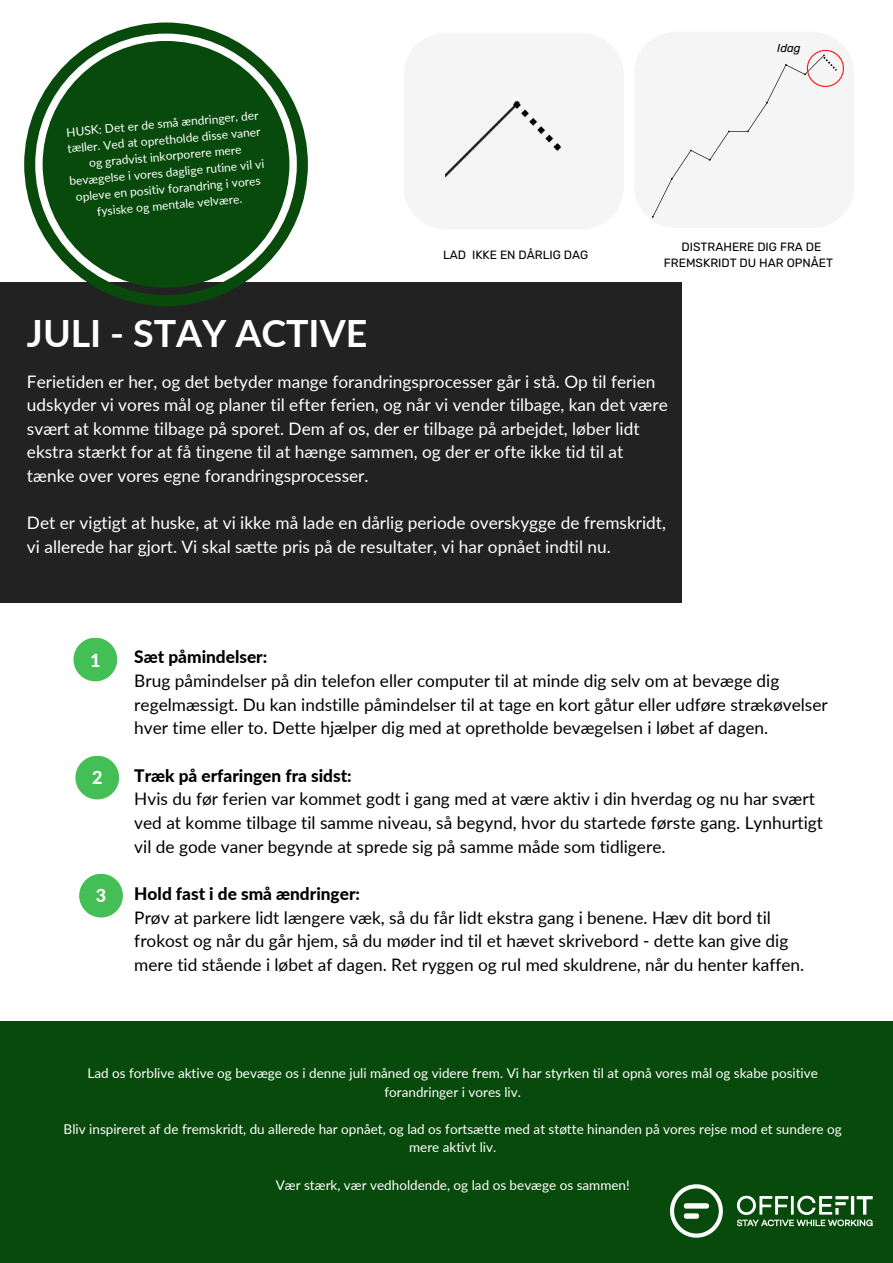
<style>
.page{position:relative;width:893px;height:1263px;background:#fff}
.page>*{position:absolute;margin:0;border:0;box-sizing:border-box;transform-origin:0 0}
.t1{font:700 37.5px "Lato";color:#fff}
.t2{font:800 18px "Lato";color:#fff}
.t3{font:17.25px/23.6px "Lato";color:#000}
.t4{font:17.25px/23.6px "Lato";color:#fff}
.t5{font:800 17.25px "Lato";color:#000}
.t6{font:13.5px/18.6px "Lato";color:#fff;text-align:center}
.t7{font:12px/16.4px "Lato";color:#fff;text-align:center}
.t8{font:12px/16.4px "Rubik";color:#000;text-align:center}
.t9{font:italic 11.48px "Rubik";color:#000}
</style>
<div class="page">
<div style="left:0;top:282px;width:681px;height:320px;background:#222"></div>
<svg style="left:24px;top:23px;width:284px;height:283px"></svg>
<div style="left:43px;top:41px;width:246px;height:247px;background:#074a0b;border-radius:50%"></div>
<div style="left:73px;top:638px;width:44px;height:43px;background:#43bf55;border-radius:50%"></div>
<div style="left:75px;top:756px;width:44px;height:43px;background:#43bf55;border-radius:50%"></div>
<div style="left:79px;top:874px;width:44px;height:43px;background:#43bf55;border-radius:50%"></div>
<div style="left:0;top:1021px;width:893px;height:242px;background:#074a0b"></div>
<img style="left:670px;top:1184px;width:202px;height:53px">
<div style="left:652px;top:49px;width:192px;height:169px;background:#f5f5f5"></div>
<div style="left:445px;top:100px;width:117px;height:78px;background:#f5f5f5"></div>
<p class="t7" style="left:64px;top:124px;width:197px;rotate:-5deg">HUSK: Det er de små ændringer, der tæller. Ved at opretholde disse vaner og gradvist inkorporere mere bevægelse i vores daglige rutine vil vi opleve en positiv forandring i vores fysiske og mentale velvære.</p>
<p class="t9" style="left:777px;top:41px;width:25px">Idag</p>
<p class="t8" style="left:443px;top:247px;width:147px">LAD IKKE EN DÅRLIG DAG</p>
<p class="t8" style="left:664px;top:238px;width:171px">DISTRAHERE DIG FRA DE<br>FREMSKRIDT DU HAR OPNÅET</p>
<p class="t1" style="left:27px;top:310px;width:342px">JULI - STAY ACTIVE</p>
<p class="t4" style="left:27px;top:369px;width:642px">Ferietiden er her, og det betyder mange forandringsprocesser går i stå. Op til ferien udskyder vi vores mål og planer til efter ferien, og når vi vender tilbage, kan det være svært at komme tilbage på sporet. Dem af os, der er tilbage på arbejdet, løber lidt ekstra stærkt for at få tingene til at hænge sammen, og der er ofte ikke tid til at tænke over vores egne forandringsprocesser.</p>
<p class="t4" style="left:27px;top:511px;width:640px">Det er vigtigt at huske, at vi ikke må lade en dårlig periode overskygge de fremskridt, vi allerede har gjort. Vi skal sætte pris på de resultater, vi har opnået indtil nu.</p>
<p class="t2" style="left:90px;top:649px;width:12px">1</p>
<p class="t2" style="left:92px;top:766px;width:12px">2</p>
<p class="t2" style="left:96px;top:884px;width:12px">3</p>
<p class="t5" style="left:134px;top:646px;width:134px">Sæt påmindelser:</p>
<p class="t3" style="left:134px;top:669px;width:695px">Brug påmindelser på din telefon eller computer til at minde dig selv om at bevæge dig regelmæssigt. Du kan indstille påmindelser til at tage en kort gåtur eller udføre strækøvelser hver time eller to. Dette hjælper dig med at opretholde bevægelsen i løbet af dagen.</p>
<p class="t5" style="left:134px;top:765px;width:219px">Træk på erfaringen fra sidst:</p>
<p class="t3" style="left:134px;top:787px;width:690px">Hvis du før ferien var kommet godt i gang med at være aktiv i din hverdag og nu har svært ved at komme tilbage til samme niveau, så begynd, hvor du startede første gang. Lynhurtigt vil de gode vaner begynde at sprede sig på samme måde som tidligere.</p>
<p class="t5" style="left:134px;top:883px;width:227px">Hold fast i de små ændringer:</p>
<p class="t3" style="left:134px;top:905px;width:671px">Prøv at parkere lidt længere væk, så du får lidt ekstra gang i benene. Hæv dit bord til frokost og når du går hjem, så du møder ind til et hævet skrivebord - dette kan give dig mere tid stående i løbet af dagen. Ret ryggen og rul med skuldrene, når du henter kaffen.</p>
<p class="t6" style="left:88px;top:1064px;width:732px">Lad os forblive aktive og bevæge os i denne juli måned og videre frem. Vi har styrken til at opnå vores mål og skabe positive forandringer i vores liv.</p>
<p class="t6" style="left:64px;top:1119px;width:779px">Bliv inspireret af de fremskridt, du allerede har opnået, og lad os fortsætte med at støtte hinanden på vores rejse mod et sundere og mere aktivt liv.</p>
<p class="t6" style="left:276px;top:1175px;width:355px">Vær stærk, vær vedholdende, og lad os bevæge os sammen!</p>
</div>
